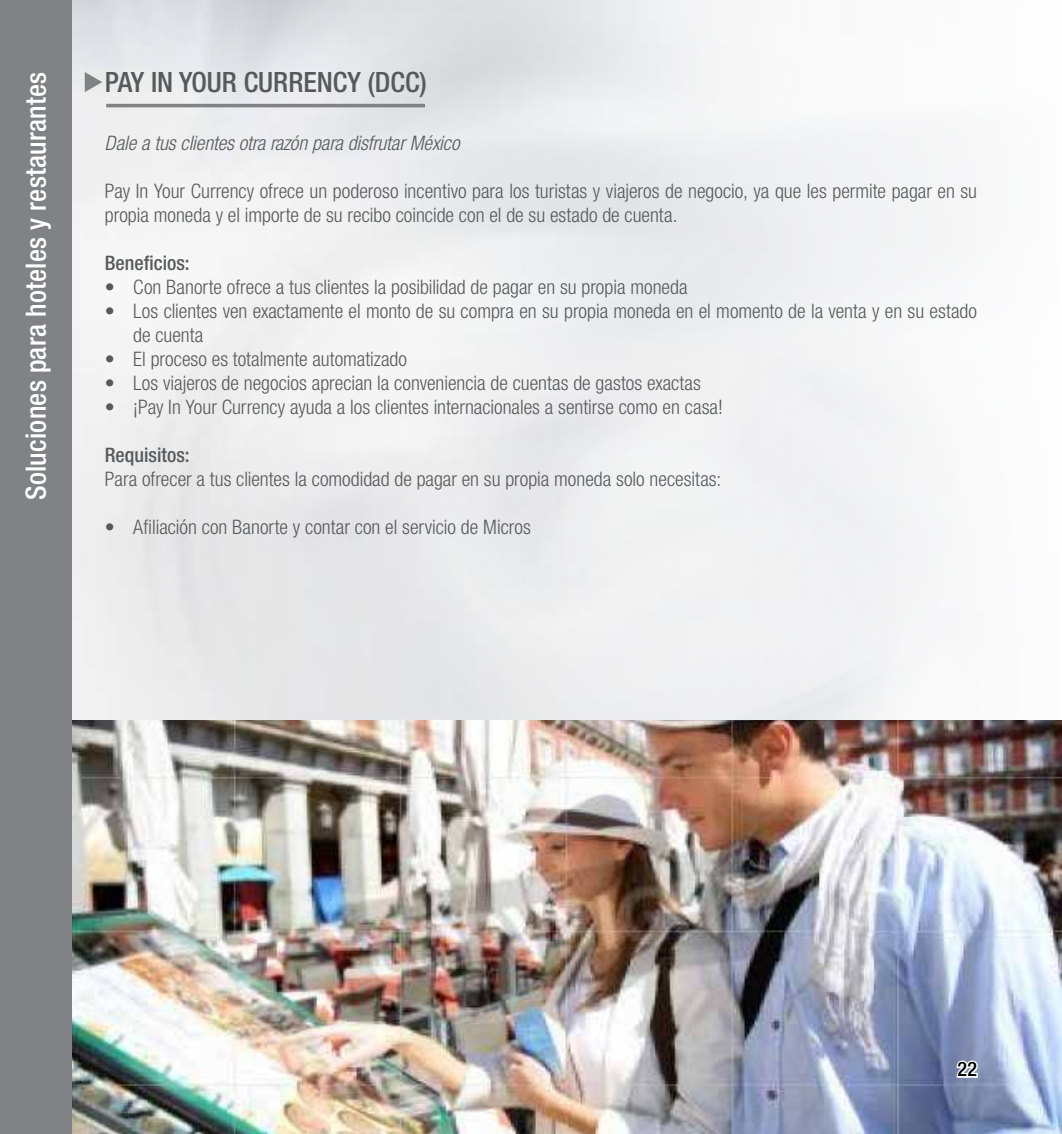
<style>
.page{position:relative;width:1062px;height:1134px;background:#fff}
.page>*{position:absolute;margin:0;border:0;box-sizing:border-box;transform-origin:0 0}
.t1{font:500 condensed 28px "Helvetica Neue LT Std";letter-spacing:.01em;color:#fff}
.t2{font:500 condensed 28px "Helvetica Neue LT Std";color:#58595b}
.t3{font:300 condensed 20px/24px "Helvetica Neue LT Std";color:#58595b}
.t4{font:italic 300 condensed 20px "Helvetica Neue LT Std";letter-spacing:-.005em;color:#58595b}
.t5{font:500 condensed 20px "Helvetica Neue LT Std";color:#58595b}
.t6{font:500 condensed 20px "Helvetica Neue LT Std";color:#000}
</style>
<div class="page">
<img style="left:72px;top:720px;width:990px;height:414px">
<div style="left:0;top:0;width:72px;height:1134px;background:#808285"></div>
<svg style="left:955px;top:1059px;width:24px;height:20px"></svg>
<hr style="left:106px;top:104px;width:319px;height:3px;background:#808285">
<svg style="left:85px;top:72px;width:17px;height:20px"></svg>
<h1 class="t1" style="left:19px;top:500px;width:430px;rotate:-90deg">Soluciones para hoteles y restaurantes</h1>
<h1 class="t2" style="left:105px;top:65px;width:323px">PAY IN YOUR CURRENCY (DCC)</h1>
<p class="t4" style="left:105px;top:131px;width:356px">Dale a tus clientes otra razón para disfrutar México</p>
<p class="t3" style="left:105px;top:178px;width:874px">Pay In Your Currency ofrece un poderoso incentivo para los turistas y viajeros de negocio, ya que les permite pagar en su propia moneda y el importe de su recibo coincide con el de su estado de cuenta.</p>
<p class="t5" style="left:105px;top:251px;width:86px">Beneficios:</p>
<p class="t3" style="left:105px;top:274px;width:584px">• Con Banorte ofrece a tus clientes la posibilidad de pagar en su propia moneda</p>
<p class="t3" style="left:133px;top:298px;width:845px;text-indent:-28px">• Los clientes ven exactamente el monto de su compra en su propia moneda en el momento de la venta y en su estado de cuenta</p>
<p class="t3" style="left:105px;top:346px;width:304px">• El proceso es totalmente automatizado</p>
<p class="t3" style="left:105px;top:370px;width:598px">• Los viajeros de negocios aprecian la conveniencia de cuentas de gastos exactas</p>
<p class="t3" style="left:105px;top:394px;width:619px">• ¡Pay In Your Currency ayuda a los clientes internacionales a sentirse como en casa!</p>
<p class="t5" style="left:105px;top:443px;width:86px">Requisitos:</p>
<p class="t3" style="left:105px;top:466px;width:618px">Para ofrecer a tus clientes la comodidad de pagar en su propia moneda solo necesitas:</p>
<p class="t3" style="left:105px;top:514px;width:427px">• Afiliación con Banorte y contar con el servicio de Micros</p>
<p class="t6" style="left:957px;top:1057px;width:21px">22</p>
</div>
